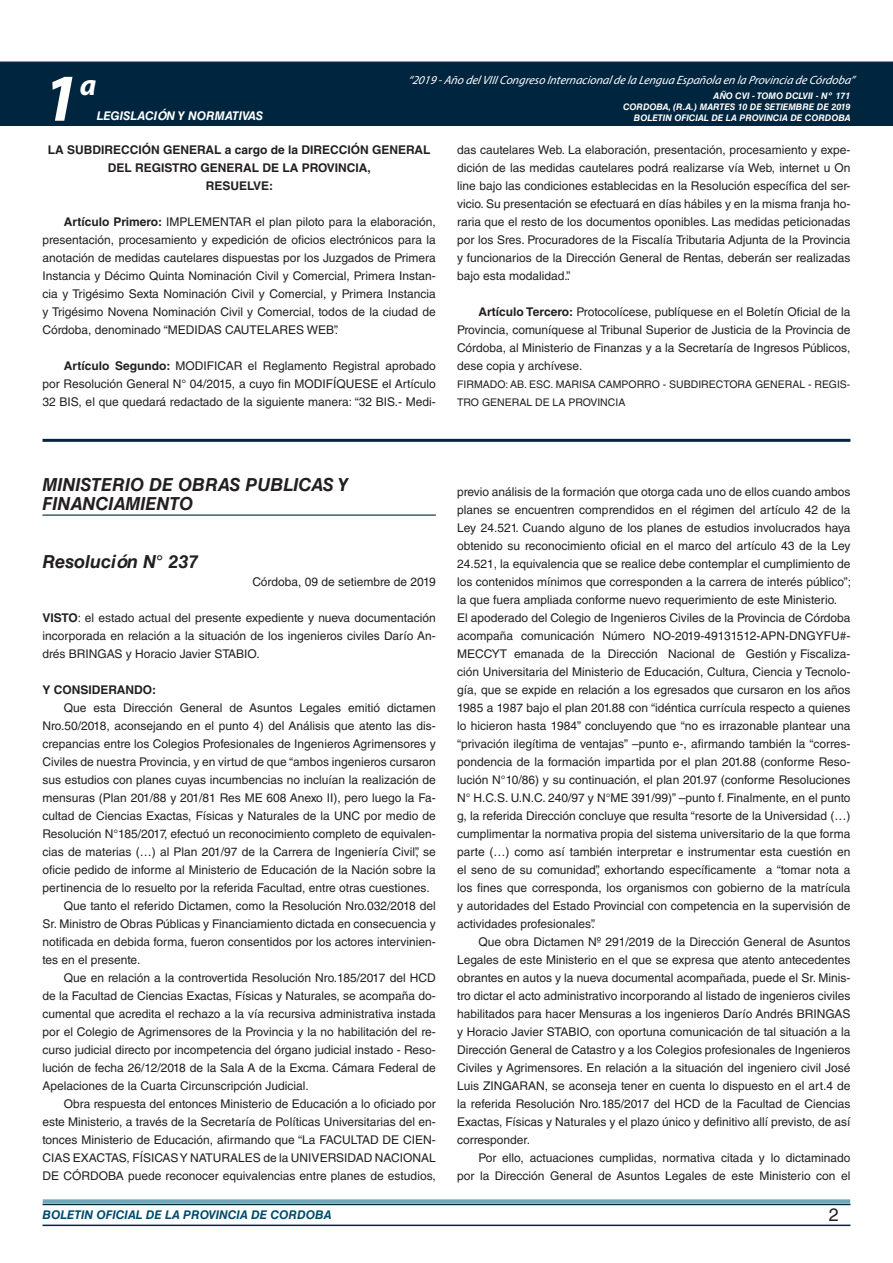
<style>
.page{position:relative;width:893px;height:1263px;background:#fff}
.page>*{position:absolute;margin:0;border:0;box-sizing:border-box;transform-origin:0 0}
.t1{font:italic 700 67.5px "Myriad Pro";color:#fff}
.t2{font:italic 700 30px "Myriad Pro";color:#fff}
.t3{font:italic 700 18px/19.5px "Helvetica LT Std";color:#231f20}
.t4{font:18px "Helvetica LT Std";color:#231f20}
.t5{font:12px/18px "Helvetica LT Std";color:#231f20;text-align:justify}
.t6{font:700 12px/18px "Helvetica LT Std";color:#231f20;text-align:center}
.t7{font:italic 12px "Myriad Pro";color:#fff}
.t8{font:italic 700 12px "Helvetica LT Std";color:#004b6c}
.t9{font:italic 700 12px "Helvetica LT Std";color:#fff}
.t10{font:10.5px "Helvetica LT Std";color:#231f20}
.t11{font:italic 700 9px/10.8px "Helvetica LT Std";color:#fff;text-align:right}
.s1{font-weight:700}
</style>
<div class="page">
<div style="left:0;top:61px;width:893px;height:6px;background:#73a5b8"></div>
<div style="left:0;top:62px;width:893px;height:64px;background:#00263f"></div>
<hr style="left:43px;top:1224px;width:807px;height:2px;background:#00263f">
<div style="left:42px;top:1198px;width:809px;height:8px;background:#fff;opacity:.75"></div>
<hr style="left:43px;top:514px;width:393px;height:2px;background:#00263f">
<hr style="left:43px;top:439px;width:807px;height:3px;background:#00263f">
<h1 class="t1" style="left:43px;top:54px;width:38px">1</h1>
<h2 class="t2" style="left:80px;top:66px;width:18px">a</h2>
<p class="t9" style="left:97px;top:109px;width:168px">LEGISLACIÓN Y NORMATIVAS</p>
<p class="t7" style="left:408px;top:72px;width:448px">“2019 -Año delVIIICongreso Internacionalde la Lengua Esp añola en la Provincia de Córdoba”</p>
<p class="t11" style="left:623px;top:91px;width:229px">AÑO CVI - TOMO DCLVII - Nº 171<br>CORDOBA, (R.A.) MARTES 10 DE SETIEMBRE DE 2019<br>BOLETIN OFICIAL DE LA PROVINCIA DE CORDOBA</p>
<p class="t6" style="left:48px;top:140px;width:384px">LA SUBDIRECCIÓN GENERAL a cargo de la DIRECCIÓN GENERAL<br>DEL REGISTRO GENERAL DE LA PROVINCIA,<br>RESUELVE:</p>
<p class="t5" style="left:43px;top:213px;width:395px;text-indent:21px"><span class="s1">Artículo Primero:</span> IMPLEMENTAR el plan piloto para la elaboración, presentación, procesamiento y expedición de oficios electrónicos para la anotación de medidas cautelares dispuestas por los Juzgados de Primera Instancia y Décimo Quinta Nominación Civil y Comercial, Primera Instan&shy;cia y Trigésimo Sexta Nominación Civil y Comercial, y Primera Instancia y Trigésimo Novena Nominación Civil y Comercial, todos de la ciudad de Córdoba, denominado “MEDIDAS CAUTELARES WEB”.</p>
<p class="t5" style="left:43px;top:357px;width:395px;text-indent:21px"><span class="s1">Artículo Segundo:</span> MODIFICAR el Reglamento Registral aprobado por Resolución General N° 04/2015, a cuyo fin MODIFÍQUESE el Artículo 32 BIS, el que quedará redactado de la siguiente manera: “32 BIS.- Medi-</p>
<p class="t5" style="left:457px;top:141px;width:395px">das cautelares Web. La elaboración, presentación, procesamiento y expe&shy;dición de las medidas cautelares podrá realizarse vía Web, internet u On line bajo las condiciones establecidas en la Resolución específica del ser&shy;vicio. Su presentación se efectuará en días hábiles y en la misma franja ho&shy;raria que el resto de los documentos oponibles. Las medidas peticionadas por los Sres. Procuradores de la Fiscalía Tributaria Adjunta de la Provincia y funcionarios de la Dirección General de Rentas, deberán ser realizadas bajo esta modalidad.”.</p>
<p class="t5" style="left:457px;top:303px;width:395px;text-indent:21px"><span class="s1">Artículo Tercero:</span> Protocolícese, publíquese en el Boletín Oficial de la Provincia, comuníquese al Tribunal Superior de Justicia de la Provincia de Córdoba, al Ministerio de Finanzas y a la Secretaría de Ingresos Públicos, dese copia y archívese.</p>
<p class="t10" style="left:457px;top:378px;width:115px">FIRMADO: Ab. Esc. Marisa</p>
<p class="t10" style="left:599px;top:378px;width:16px">Camporro</p>
<p class="t10" style="left:663px;top:378px;width:22px">- Subdirectora</p>
<p class="t10" style="left:755px;top:378px;width:16px">General</p>
<p class="t10" style="left:808px;top:378px;width:21px">- Regis</p>
<p class="t10" style="left:847px;top:378px;width:5px">-</p>
<p class="t10" style="left:457px;top:396px;width:9px">tro</p>
<p class="t10" style="left:482px;top:396px;width:16px">General</p>
<p class="t10" style="left:535px;top:396px;width:69px">de la Provincia</p>
<h3 class="t3" style="left:43px;top:474px;width:307px">MINISTERIO DE OBRAS PUBLICAS Y<br>FINANCIAMIENTO</h3>
<h3 class="t3" style="left:43px;top:551px;width:157px">Resolución N° 237</h3>
<p class="t5" style="left:252px;top:573px;width:185px">Córdoba, 09 de setiembre de 2019</p>
<p class="t5" style="left:43px;top:609px;width:395px"><span class="s1">VISTO</span>: el estado actual del presente expediente y nueva documentación incorporada en relación a la situación de los ingenieros civiles Darío An&shy;drés BRINGAS y Horacio Javier STABIO.</p>
<p class="t6" style="left:43px;top:680px;width:115px">Y CONSIDERANDO:</p>
<p class="t5" style="left:64px;top:699px;width:374px">Que esta Dirección General de Asuntos Legales emitió dictamen</p>
<p class="t5" style="left:43px;top:717px;width:395px">Nro.50/2018, aconsejando en el punto 4) del Análisis que atento las dis-</p>
<p class="t5" style="left:43px;top:735px;width:395px">crepancias entre los Colegios Profesionales de Ingenieros Agrimensores y</p>
<p class="t5" style="left:43px;top:753px;width:395px">Civiles de nuestra Provincia, y en virtud de que “ambos ingenieros cursaron</p>
<p class="t5" style="left:43px;top:771px;width:395px">sus estudios con planes cuyas incumbencias no incluían la realización de</p>
<p class="t5" style="left:43px;top:789px;width:395px">mensuras (Plan 201/88 y 201/81 Res ME 608 Anexo II), pero luego la Fa-</p>
<p class="t5" style="left:43px;top:807px;width:395px">cultad de Ciencias Exactas, Físicas y Naturales de la UNC por medio de</p>
<p class="t5" style="left:43px;top:825px;width:395px">Resolución N°185/2017, efectuó un reconocimiento completo de equivalen-</p>
<p class="t5" style="left:43px;top:843px;width:395px">cias de materias (…) al Plan 201/97 de la Carrera de Ingeniería Civil”, se</p>
<p class="t5" style="left:43px;top:861px;width:395px">oficie pedido de informe al Ministerio de Educación de la Nación sobre la</p>
<p class="t5" style="left:43px;top:879px;width:389px">pertinencia de lo resuelto por la referida Facultad, entre otras cuestiones.</p>
<p class="t5" style="left:64px;top:897px;width:374px">Que tanto el referido Dictamen, como la Resolución Nro.032/2018 del</p>
<p class="t5" style="left:43px;top:915px;width:395px">Sr. Ministro de Obras Públicas y Financiamiento dictada en consecuencia y</p>
<p class="t5" style="left:43px;top:933px;width:395px">notificada en debida forma, fueron consentidos por los actores intervinien-</p>
<p class="t5" style="left:43px;top:951px;width:99px">tes en el presente.</p>
<p class="t5" style="left:64px;top:969px;width:374px">Que en relación a la controvertida Resolución Nro.185/2017 del HCD</p>
<p class="t5" style="left:43px;top:987px;width:395px">de la Facultad de Ciencias Exactas, Físicas y Naturales, se acompaña do-</p>
<p class="t5" style="left:43px;top:1005px;width:395px">cumental que acredita el rechazo a la vía recursiva administrativa instada</p>
<p class="t5" style="left:43px;top:1023px;width:395px">por el Colegio de Agrimensores de la Provincia y la no habilitación del re-</p>
<p class="t5" style="left:43px;top:1041px;width:395px">curso judicial directo por incompetencia del órgano judicial instado - Reso-</p>
<p class="t5" style="left:43px;top:1059px;width:395px">lución de fecha 26/12/2018 de la Sala A de la Excma. Cámara Federal de</p>
<p class="t5" style="left:43px;top:1077px;width:268px">Apelaciones de la Cuarta Circunscripción Judicial.</p>
<p class="t5" style="left:64px;top:1095px;width:374px">Obra respuesta del entonces Ministerio de Educación a lo oficiado por</p>
<p class="t5" style="left:43px;top:1113px;width:395px">este Ministerio, a través de la Secretaría de Políticas Universitarias del en-</p>
<p class="t5" style="left:43px;top:1131px;width:395px">tonces Ministerio de Educación, afirmando que “La FACULTAD DE CIEN-</p>
<p class="t5" style="left:43px;top:1149px;width:395px">CIAS EXACTAS, FÍSICAS Y NATURALES de la UNIVERSIDAD NACIONAL</p>
<p class="t5" style="left:43px;top:1167px;width:395px">DE CÓRDOBA puede reconocer equivalencias entre planes de estudios,</p>
<p class="t5" style="left:457px;top:483px;width:395px;text-align:left">previo análisis de la formación que otorga cada uno de ellos cuando ambos planes se encuentren comprendidos en el régimen del artículo 42 de la Ley 24.521. Cuando alguno de los planes de estudios involucrados haya obtenido su reconocimiento oficial en el marco del artículo 43 de la Ley 24.521, la equivalencia que se realice debe contemplar el cumplimiento de los contenidos mínimos que corresponden a la carrera de interés público”; la que fuera ampliada conforme nuevo requerimiento de este Ministerio.<br>El apoderado del Colegio de Ingenieros Civiles de la Provincia de Córdoba acompaña comunicación Número NO-2019-49131512-APN-DNGYFU#- MECCYT emanada de la Dirección Nacional de Gestión y Fiscaliza&shy;ción Universitaria del Ministerio de Educación, Cultura, Ciencia y Tecnolo&shy;gía, que se expide en relación a los egresados que cursaron en los años 1985 a 1987 bajo el plan 201.88 con “idéntica currícula respecto a quienes lo hicieron hasta 1984” concluyendo que “no es irrazonable plantear una “privación ilegítima de ventajas” –punto e-, afirmando también la “corres&shy;pondencia de la formación impartida por el plan 201.88 (conforme Reso&shy;lución N°10/86) y su continuación, el plan 201.97 (conforme Resoluciones N° H.C.S. U.N.C. 240/97 y N°ME 391/99)” –punto f. Finalmente, en el punto g, la referida Dirección concluye que resulta “resorte de la Universidad (…) cumplimentar la normativa propia del sistema universitario de la que forma parte (…) como así también interpretar e instrumentar esta cuestión en el seno de su comunidad”, exhortando específicamente a “tomar nota a los fines que corresponda, los organismos con gobierno de la matrícula y autoridades del Estado Provincial con competencia en la supervisión de actividades profesionales”.</p>
<p class="t5" style="left:457px;top:933px;width:395px;text-indent:21px">Que obra Dictamen Nº 291/2019 de la Dirección General de Asuntos Legales de este Ministerio en el que se expresa que atento antecedentes obrantes en autos y la nueva documental acompañada, puede el Sr. Minis&shy;tro dictar el acto administrativo incorporando al listado de ingenieros civiles habilitados para hacer Mensuras a los ingenieros Darío Andrés BRINGAS y Horacio Javier STABIO, con oportuna comunicación de tal situación a la Dirección General de Catastro y a los Colegios profesionales de Ingenieros Civiles y Agrimensores. En relación a la situación del ingeniero civil José Luis ZINGARAN, se aconseja tener en cuenta lo dispuesto en el art.4 de la referida Resolución Nro.185/2017 del HCD de la Facultad de Ciencias Exactas, Físicas y Naturales y el plazo único y definitivo allí previsto, de así corresponder.</p>
<p class="t5" style="left:457px;top:1149px;width:395px;text-align:right">Por ello, actuaciones cumplidas, normativa citada y lo dictaminado<br>por la Dirección General de Asuntos Legales de este Ministerio con el</p>
<p class="t8" style="left:43px;top:1208px;width:290px">BOLETIN OFICIAL DE LA PROVINCIA DE CORDOBA</p>
<h3 class="t4" style="left:829px;top:1204px;width:12px">2</h3>
</div>
